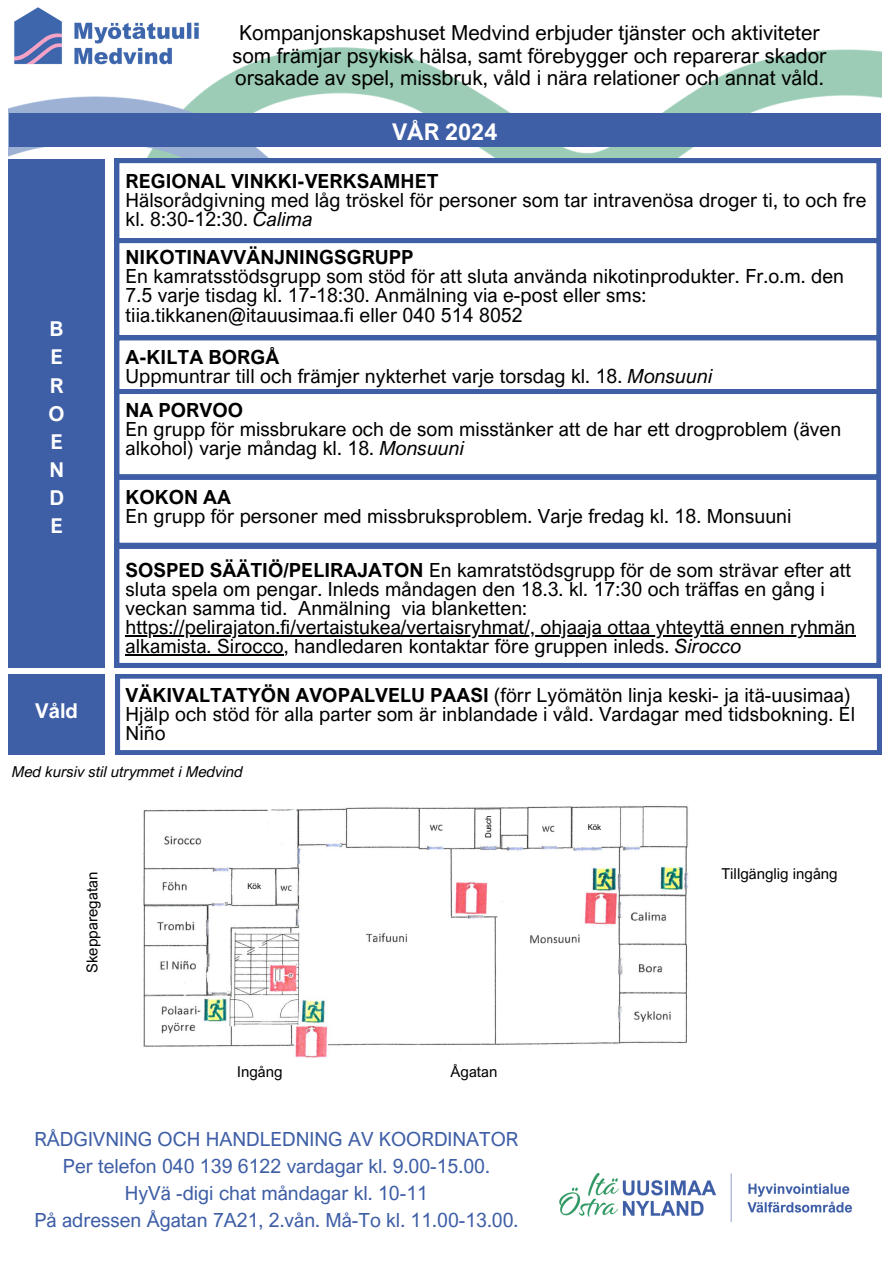
<style>
.page{position:relative;width:894px;height:1264px;background:#fff}
.page>*{position:absolute;margin:0;border:0;box-sizing:border-box;transform-origin:0 0}
.t1{font:700 23.1px "Arial Nova";color:#fff}
.t2{font:20.7px/22.5px "Arial Nova";color:#000;text-align:center}
.t3{font:700 20.4px/28.2px "Arial Nova";color:#fff;text-align:justify}
.t4{font:19.5px/19.2px "Arial Nova";letter-spacing:.005em;color:#000}
.t5{font:19.5px/27px "Arial Nova";color:#3e5ea6;text-align:center}
.t6{font:700 19.5px "Arial Nova";letter-spacing:.005em;color:#000}
.t7{font:15px "Arial Nova";color:#000}
.t8{font:italic 15px "Arial Nova";color:#000}
.t9{font:8.1px "Arial Nova";color:#000}
.s1{font-style:italic}
.s2{font-weight:700}
</style>
<div class="page">
<img style="left:9px;top:47px;width:871px;height:414px">
<div style="left:9px;top:113px;width:871px;height:34px;background:#3e5ea6"></div>
<div style="left:9px;top:159px;width:96px;height:508px;background:#3e5ea6"></div>
<img style="left:10px;top:7px;width:193px;height:64px">
<div style="left:9px;top:674px;width:96px;height:80px;background:#3e5ea6"></div>
<svg style="left:115px;top:159px;width:765px;height:80px"></svg>
<svg style="left:115px;top:239px;width:765px;height:97px"></svg>
<svg style="left:115px;top:336px;width:765px;height:53px"></svg>
<svg style="left:115px;top:389px;width:765px;height:86px"></svg>
<svg style="left:115px;top:475px;width:765px;height:69px"></svg>
<svg style="left:115px;top:544px;width:765px;height:123px"></svg>
<svg style="left:116px;top:674px;width:764px;height:80px"></svg>
<img style="left:559px;top:1172px;width:294px;height:50px">
<img style="left:143px;top:806px;width:545px;height:252px">
<hr style="left:125px;top:635px;width:730px;height:1px;background:#000">
<hr style="left:125px;top:654px;width:159px;height:1px;background:#000">
<div style="left:479px;top:811px;width:18px;height:32px;background:#fff"></div>
<div style="left:577px;top:818px;width:32px;height:18px;background:#fff"></div>
<div style="left:237px;top:877px;width:32px;height:18px;background:#fff"></div>
<p class="t2" style="left:232px;top:21px;width:595px">Kompanjonskapshuset Medvind erbjuder tjänster och aktiviteter som främjar psykisk hälsa, samt förebygger och reparerar skador orsakade av spel, missbruk, våld i nära relationer och annat våld.</p>
<h4 class="t1" style="left:392px;top:117px;width:107px">VÅR 2024</h4>
<p class="t6" style="left:125px;top:169px;width:314px">REGIONAL VINKKI-VERKSAMHET</p>
<p class="t4" style="left:125px;top:190px;width:742px">Hälsorådgivning med låg tröskel för personer som tar intravenösa droger ti, to och fre kl. 8:30-12:30. <span class="s1">Calima</span></p>
<h5 class="t4" style="left:125px;top:247px;width:720px"><span class="s2">NIKOTINAVVÄNJNINGSGRUPP<br></span>En kamratsstödsgrupp som stöd för att sluta använda nikotinprodukter. Fr.o.m. den 7.5 varje tisdag kl. 17-18:30. Anmälning via e-post eller sms: tiia.tikkanen@itauusimaa.fi eller 040 514 8052</h5>
<h5 class="t3" style="left:49px;top:314px;width:18px">B E R O E N D E</h5>
<h4 class="t4" style="left:125px;top:347px;width:588px"><span class="s2">A-KILTA BORGÅ<br></span>Uppmuntrar till och främjer nykterhet varje torsdag kl. 18. <span class="s1">Monsuuni</span></h4>
<h2 class="t4" style="left:125px;top:399px;width:717px"><span class="s2">NA PORVOO<br></span>En grupp för missbrukare och de som misstänker att de har ett drogproblem (även alkohol) varje måndag kl. 18. <span class="s1">Monsuuni</span></h2>
<h4 class="t4" style="left:125px;top:487px;width:667px"><span class="s2">KOKON AA<br></span>En grupp för personer med missbruksproblem. Varje fredag kl. 18. Monsuuni</h4>
<h4 class="t4" style="left:125px;top:559px;width:727px"><span class="s2">SOSPED SÄÄTIÖ/PELIRAJATON</span> En kamratstödsgrupp för de som strävar efter att sluta spela om pengar. Inleds måndagen den 18.3. kl. 17:30 och träffas en gång i veckan samma tid. Anmälning via blanketten:</h4>
<h4 class="t4" style="left:125px;top:617px;width:731px">https://pelirajaton.fi/vertaistukea/vertaisryhmat/, ohjaaja ottaa yhteyttä ennen ryhmän alkamista. Sirocco, handledaren kontaktar före gruppen inleds. <span class="s1">Sirocco</span></h4>
<h4 class="t4" style="left:125px;top:685px;width:730px"><span class="s2">VÄKIVALTATYÖN AVOPALVELU PAASI</span> (förr Lyömätön linja keski- ja itä-uusimaa)<br>Hjälp och stöd för alla parter som är inblandade i våld. Vardagar med tidsbokning. El<br>Niño</h4>
<h3 class="t8" style="left:12px;top:762px;width:232px">Med kursiv stil utrymmet i Medvind</h3>
<h4 class="t3" style="left:35px;top:695px;width:44px">Våld</h4>
<p class="t7" style="left:83px;top:972px;width:103px;rotate:-90deg">Skepparegatan</p>
<p class="t9" style="left:247px;top:881px;width:15px">Kök</p>
<h5 class="t7" style="left:237px;top:1061px;width:47px">Ingång</h5>
<h5 class="t9" style="left:483px;top:837px;width:24px;rotate:-90deg">Dusch</h5>
<h4 class="t9" style="left:587px;top:821px;width:15px">Kök</h4>
<p class="t7" style="left:450px;top:1061px;width:48px">Ågatan</p>
<p class="t5" style="left:34px;top:1124px;width:485px">RÅDGIVNING OCH HANDLEDNING AV KOORDINATOR Per telefon 040 139 6122 vardagar kl. 9.00-15.00.<br>HyVä -digi chat måndagar kl. 10-11<br>På adressen Ågatan 7A21, 2.vån. Må-To kl. 11.00-13.00.</p>
<h5 class="t7" style="left:721px;top:864px;width:118px">Tillgänglig ingång</h5>
</div>
